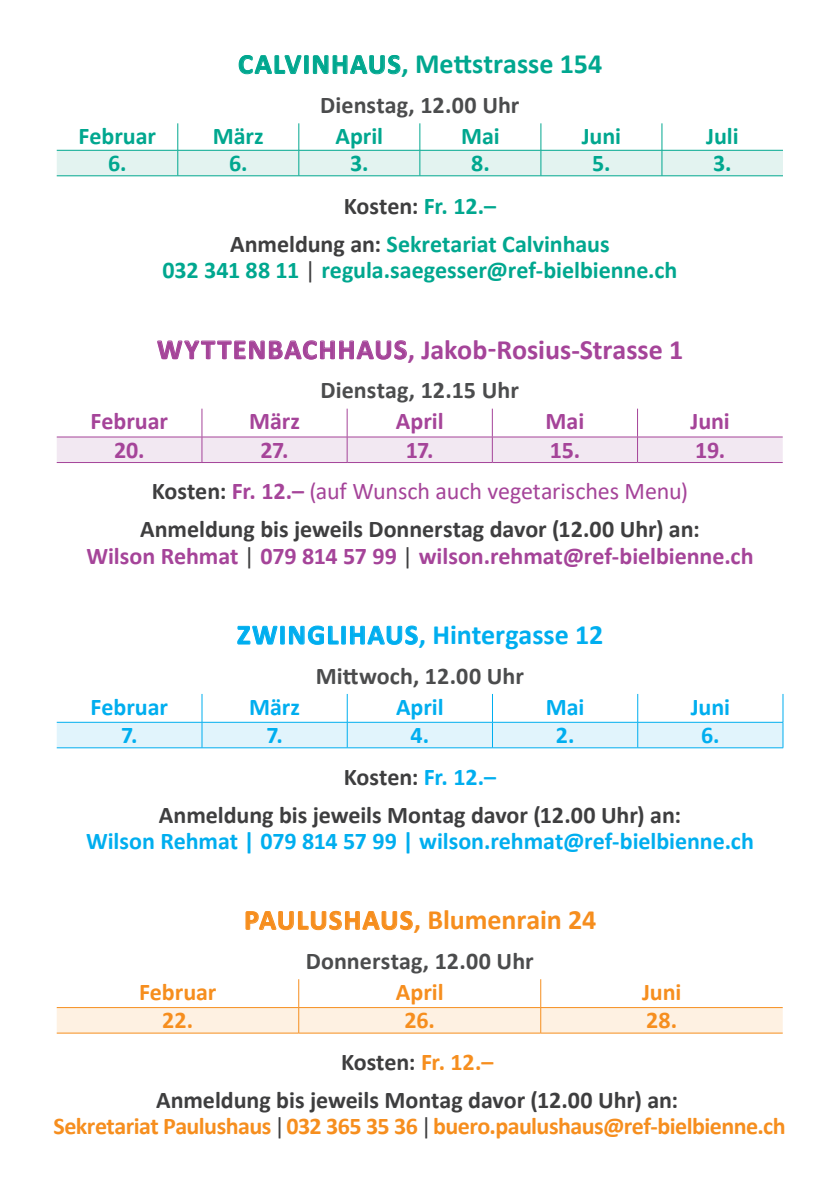
<style>
.page{position:relative;width:840px;height:1191px;background:#fff}
.page>*{position:absolute;margin:0;border:0;box-sizing:border-box;transform-origin:0 0}
.t1{font:700 28px "Calibri";color:#a54499}
.t2{font:700 28px "Calibri";color:#00a78f}
.t3{font:700 28px "Calibri";letter-spacing:.005em;color:#00aeef}
.t4{font:700 28px "Calibri";color:#f68e1e}
.t5{font:700 24px "Calibri";letter-spacing:-.005em;color:#3e3e3f}
.t6{font:700 24px "Calibri";color:#00a78f}
.t7{font:700 24px "Calibri";letter-spacing:-.005em;color:#a54499}
.t8{font:700 24px "Calibri";letter-spacing:-.02em;color:#f68e1e}
.t9{font:700 24px "Calibri";letter-spacing:-.005em;color:#00aeef}
.t10{font:700 24px "Calibri";letter-spacing:.005em;color:#4b4c4d}
.t11{font:24px "Calibri";letter-spacing:-.005em;color:#a54499}
.s1{color:#00a78f}
.s2{color:#3e3e3f}
.s3{font-weight:400;color:#3e3e3f}
.s4{font-weight:700;color:#3e3e3f}
.s5{font-weight:700}
.s6{color:#00aeef}
.s7{color:#f68e1e}
</style>
<div class="page">
<svg style="left:57px;top:123px;width:725px;height:53px"></svg>
<svg style="left:238px;top:55px;width:162px;height:19px"></svg>
<hr style="left:202px;top:462px;width:145px;height:1px;background:#a54499">
<hr style="left:347px;top:462px;width:145px;height:1px;background:#a54499">
<hr style="left:492px;top:462px;width:145px;height:1px;background:#a54499">
<hr style="left:57px;top:462px;width:145px;height:1px;background:#a54499">
<svg style="left:57px;top:408px;width:725px;height:54px"></svg>
<hr style="left:637px;top:462px;width:145px;height:1px;background:#a54499">
<svg style="left:157px;top:340px;width:250px;height:20px"></svg>
<svg style="left:57px;top:694px;width:726px;height:54px"></svg>
<svg style="left:237px;top:625px;width:180px;height:20px"></svg>
<svg style="left:57px;top:979px;width:725px;height:54px"></svg>
<hr style="left:540px;top:1032px;width:242px;height:1px;background:#f68e1e">
<svg style="left:245px;top:910px;width:167px;height:20px"></svg>
<p class="t2" style="left:238px;top:44px;width:365px">CALVINHAUS, Mettstrasse 154</p>
<p class="t10" style="left:320px;top:88px;width:201px">Dienstag, 12.00 Uhr</p>
<p class="t6" style="left:78px;top:119px;width:79px">Februar</p>
<p class="t6" style="left:213px;top:119px;width:52px">März</p>
<p class="t6" style="left:335px;top:119px;width:49px">April</p>
<p class="t6" style="left:461px;top:119px;width:40px">Mai</p>
<p class="t6" style="left:581px;top:119px;width:41px">Juni</p>
<p class="t6" style="left:705px;top:119px;width:34px">Juli</p>
<p class="t6" style="left:108px;top:146px;width:20px">6.</p>
<p class="t6" style="left:229px;top:146px;width:20px">6.</p>
<p class="t6" style="left:350px;top:146px;width:20px">3.</p>
<p class="t6" style="left:470px;top:146px;width:20px">8.</p>
<p class="t6" style="left:592px;top:146px;width:20px">5.</p>
<p class="t6" style="left:712px;top:146px;width:20px">3.</p>
<p class="t5" style="left:343px;top:189px;width:154px">Kosten: <span class="s1">Fr. 12.–</span></p>
<p class="t6" style="left:230px;top:227px;width:381px"><span class="s2">Anmeldung an:</span> Sekretariat Calvinhaus</p>
<p class="t6" style="left:162px;top:253px;width:516px">032 341 88 11 <span class="s3">|</span> regula.saegesser@ref-bielbienne.ch</p>
<p class="t1" style="left:157px;top:330px;width:527px">WYTTENBACHHAUS, Jakob-Rosius-Strasse 1</p>
<p class="t10" style="left:320px;top:373px;width:200px">Dienstag, 12.15 Uhr</p>
<p class="t7" style="left:91px;top:404px;width:79px">Februar</p>
<p class="t7" style="left:249px;top:404px;width:52px">März</p>
<p class="t7" style="left:395px;top:404px;width:49px">April</p>
<p class="t7" style="left:545px;top:404px;width:40px">Mai</p>
<p class="t7" style="left:690px;top:404px;width:41px">Juni</p>
<p class="t7" style="left:114px;top:433px;width:32px">20.</p>
<p class="t7" style="left:260px;top:433px;width:30px">27.</p>
<p class="t7" style="left:405px;top:433px;width:29px">17.</p>
<p class="t7" style="left:549px;top:433px;width:32px">15.</p>
<p class="t7" style="left:694px;top:433px;width:31px">19.</p>
<p class="t11" style="left:152px;top:475px;width:537px"><span class="s4">Kosten:</span> <span class="s5">Fr. 12.–</span> (auf Wunsch auch vegetarisches Menu)</p>
<p class="t5" style="left:140px;top:512px;width:560px">Anmeldung bis jeweils Donnerstag davor (12.00 Uhr) an:</p>
<p class="t7" style="left:86px;top:538px;width:668px">Wilson Rehmat <span class="s3">|</span> 079 814 57 99 <span class="s3">|</span> wilson.rehmat@ref-bielbienne.ch</p>
<p class="t3" style="left:237px;top:615px;width:367px">ZWINGLIHAUS, Hintergasse 12</p>
<p class="t10" style="left:315px;top:658px;width:210px">Mittwoch, 12.00 Uhr</p>
<p class="t9" style="left:91px;top:690px;width:79px">Februar</p>
<p class="t9" style="left:249px;top:690px;width:52px">März</p>
<p class="t9" style="left:396px;top:690px;width:49px">April</p>
<p class="t9" style="left:545px;top:690px;width:40px">Mai</p>
<p class="t9" style="left:690px;top:690px;width:41px">Juni</p>
<p class="t9" style="left:121px;top:718px;width:18px">7.</p>
<p class="t9" style="left:266px;top:718px;width:18px">7.</p>
<p class="t9" style="left:410px;top:718px;width:20px">4.</p>
<p class="t9" style="left:555px;top:718px;width:20px">2.</p>
<p class="t9" style="left:700px;top:718px;width:20px">6.</p>
<p class="t5" style="left:343px;top:760px;width:154px">Kosten: <span class="s6">Fr. 12.–</span></p>
<p class="t5" style="left:159px;top:798px;width:523px">Anmeldung bis jeweils Montag davor (12.00 Uhr) an:</p>
<p class="t9" style="left:86px;top:824px;width:669px">Wilson Rehmat | 079 814 57 99 | wilson.rehmat@ref-bielbienne.ch</p>
<p class="t4" style="left:244px;top:900px;width:353px">PAULUSHAUS, Blumenrain 24</p>
<p class="t10" style="left:305px;top:944px;width:229px">Donnerstag, 12.00 Uhr</p>
<p class="t8" style="left:139px;top:975px;width:79px">Februar</p>
<p class="t8" style="left:395px;top:975px;width:49px">April</p>
<p class="t8" style="left:641px;top:975px;width:41px">Juni</p>
<p class="t8" style="left:162px;top:1003px;width:32px">22.</p>
<p class="t8" style="left:404px;top:1003px;width:32px">26.</p>
<p class="t8" style="left:646px;top:1003px;width:32px">28.</p>
<p class="t5" style="left:341px;top:1045px;width:154px">Kosten: <span class="s7">Fr. 12.–</span></p>
<p class="t5" style="left:156px;top:1083px;width:523px">Anmeldung bis jeweils Montag davor (12.00 Uhr) an:</p>
<p class="t8" style="left:53px;top:1109px;width:733px">Sekretariat Paulushaus<span class="s3">|</span>032 365 35 36<span class="s3">|</span>buero.paulushaus@ref-bielbienne.ch</p>
</div>
